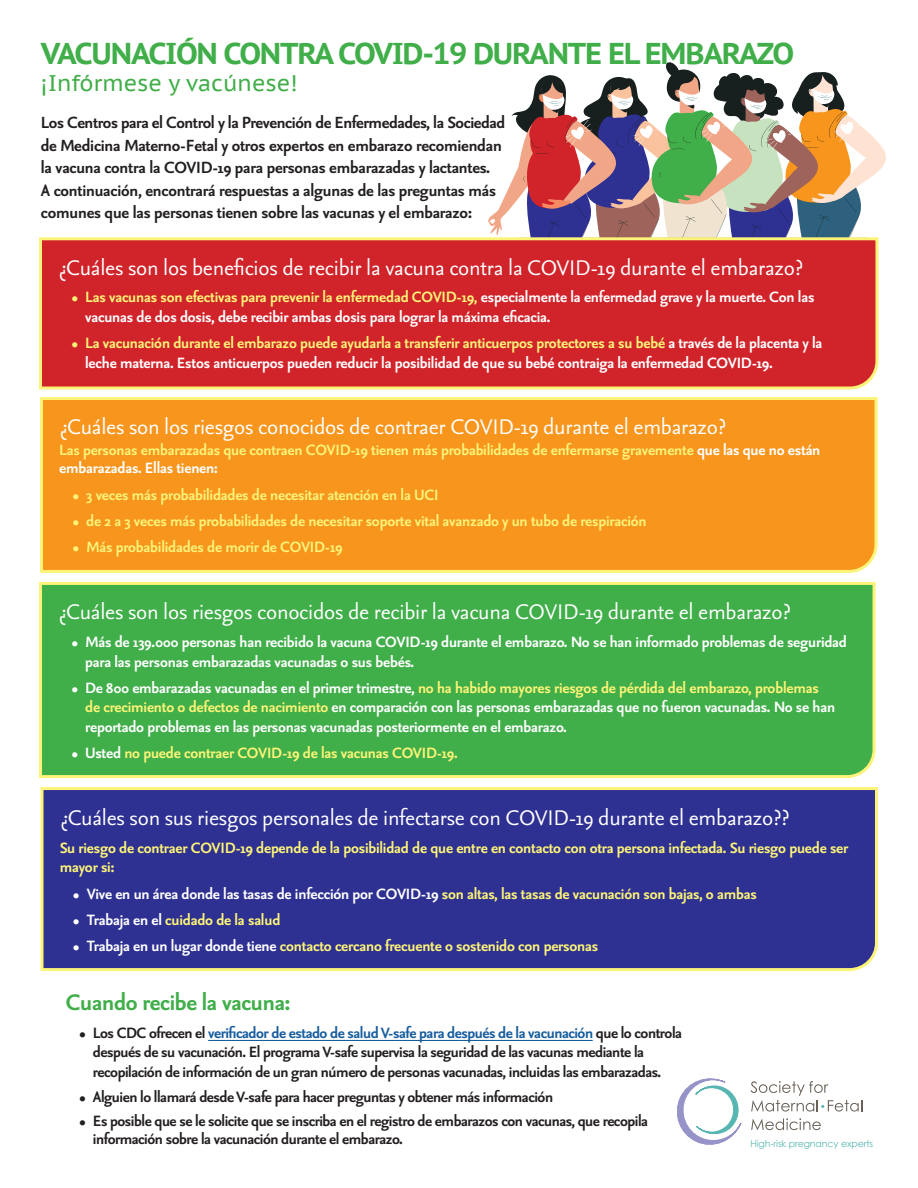
<style>
.page{position:relative;width:918px;height:1188px;background:#fff}
.page>*{position:absolute;margin:0;border:0;box-sizing:border-box;transform-origin:0 0}
.t1{font:700 30px "PT Sans Caption";letter-spacing:-.04em;color:#40ae49}
.t2{font:700 27px "Seria Sans Pro";letter-spacing:-.01em;color:#40ae49}
.t3{font:25.5px "Seria Sans Pro";letter-spacing:-.01em;color:#fff}
.t4{font:22.5px "PT Sans Caption";color:#40ae49}
.t5{font:700 19.5px/22.5px "Seria Sans Pro";letter-spacing:-.01em;color:#231f20}
.t6{font:700 18px/19.5px "Seria Sans Pro";letter-spacing:-.01em;color:#fff}
.t7{font:700 18px/18px "Seria Sans Pro";letter-spacing:-.01em;color:#fcf478}
.t8{font:700 18px/19.5px "Seria Sans Pro";letter-spacing:-.025em;color:#231f20}
.t9{font:9.45px "Century Gothic";letter-spacing:-.01em;color:#57b6b1}
.s1{color:#fcf478}
.s2{color:#fff}
.s3{color:#175d9e}
</style>
<div class="page">
<svg style="left:488px;top:62px;width:398px;height:174px"></svg>
<hr style="left:208px;top:1040px;width:385px;height:1px;background:#175d9e">
<div style="left:39px;top:582px;width:837px;height:196px;background:#40ae49"></div>
<div style="left:39px;top:236px;width:840px;height:154px;background:#d1232a"></div>
<div style="left:40px;top:397px;width:838px;height:176px;background:#f7951d"></div>
<div style="left:40px;top:787px;width:838px;height:185px;background:#2e3092"></div>
<svg style="left:751px;top:1081px;width:112px;height:31px"></svg>
<svg style="left:751px;top:1118px;width:70px;height:12px"></svg>
<svg style="left:677px;top:1079px;width:64px;height:66px"></svg>
<h1 class="t1" style="left:41px;top:33px;width:755px">VACUNACIÓN CONTRA COVID-19 DURANTE EL EMBARAZO</h1>
<p class="t4" style="left:41px;top:68px;width:258px">¡Infórmese y vacúnese!</p>
<p class="t5" style="left:41px;top:110px;width:466px">Los Centros para el Control y la Prevención de Enfermedades, la Sociedad de Medicina Materno-Fetal y otros expertos en embarazo recomiendan la vacuna contra la COVID-19 para personas embarazadas y lactantes.<br>A continuación, encontrará respuestas a algunas de las preguntas más comunes que las personas tienen sobre las vacunas y el embarazo:</p>
<h3 class="t3" style="left:58px;top:251px;width:746px">¿Cuáles son los beneficios de recibir la vacuna contra la COVID-19 durante el embarazo?</h3>
<p class="t6" style="left:85px;top:287px;width:731px;text-indent:-14px"><span class="s1">• Las vacunas son efectivas para prevenir la enfermedad COVID-19,</span> especialmente la enfermedad grave y la muerte. Con las vacunas de dos dosis, debe recibir ambas dosis para lograr la máxima eficacia.</p>
<p class="t6" style="left:85px;top:333px;width:739px;text-indent:-14px"><span class="s1">• La vacunación durante el embarazo puede ayudarla a transferir anticuerpos protectores a su bebé</span> a través de la placenta y la leche materna. Estos anticuerpos pueden reducir la posibilidad de que su bebé contraiga la enfermedad COVID-19.</p>
<h3 class="t3" style="left:59px;top:410px;width:668px">¿Cuáles son los riesgos conocidos de contraer COVID-19 durante el embarazo?</h3>
<p class="t7" style="left:59px;top:440px;width:763px">Las personas embarazadas que contraen COVID-19 tienen más probabilidades de enfermarse gravemente <span class="s2">que las que no están embarazadas. Ellas tienen:</span></p>
<p class="t7" style="left:73px;top:485px;width:367px">• 3 veces más probabilidades de necesitar atención en la UCI</p>
<p class="t7" style="left:73px;top:511px;width:576px">• de 2 a 3 veces más probabilidades de necesitar soporte vital avanzado y un tubo de respiración</p>
<p class="t7" style="left:73px;top:537px;width:271px">• Más probabilidades de morir de COVID-19</p>
<h3 class="t3" style="left:58px;top:595px;width:734px">¿Cuáles son los riesgos conocidos de recibir la vacuna COVID-19 durante el embarazo?</h3>
<p class="t6" style="left:85px;top:631px;width:763px;text-indent:-14px">• Más de 139.000 personas han recibido la vacuna COVID-19 durante el embarazo. No se han informado problemas de seguridad para las personas embarazadas vacunadas o sus bebés.</p>
<p class="t6" style="left:85px;top:677px;width:752px;text-indent:-14px">• De 800 embarazadas vacunadas en el primer trimestre, <span class="s1">no ha habido mayores riesgos de pérdida del embarazo, problemas de crecimiento o defectos de nacimiento</span> en comparación con las personas embarazadas que no fueron vacunadas. No se han reportado problemas en las personas vacunadas posteriormente en el embarazo.</p>
<p class="t7" style="left:72px;top:743px;width:388px"><span class="s2">• Usted</span> no puede contraer COVID-19 de las vacunas COVID-19.</p>
<h3 class="t3" style="left:60px;top:801px;width:731px">¿Cuáles son sus riesgos personales de infectarse con COVID-19 durante el embarazo??</h3>
<p class="t7" style="left:60px;top:837px;width:790px;line-height:19.5px">Su riesgo de contraer COVID-19 depende de la posibilidad de que entre en contacto con otra persona infectada. Su riesgo puede ser mayor si:</p>
<p class="t6" style="left:73px;top:883px;width:685px">• Vive en un área donde las tasas de infección por COVID-19 <span class="s1">son altas, las tasas de vacunación son bajas, o ambas</span></p>
<p class="t7" style="left:73px;top:910px;width:209px"><span class="s2">• Trabaja en el</span> cuidado de la salud</p>
<p class="t7" style="left:73px;top:936px;width:526px"><span class="s2">• Trabaja en un lugar donde tiene</span> contacto cercano frecuente o sostenido con personas</p>
<h2 class="t2" style="left:66px;top:985px;width:226px">Cuando recibe la vacuna:</h2>
<p class="t8" style="left:93px;top:1022px;width:591px;text-indent:-14px">• Los CDC ofrecen el <span class="s3">verificador de estado de salud V-safe para después de la vacunación</span> que lo controla después de su vacunación. El programa V-safe supervisa la seguridad de las vacunas mediante la recopilación de información de un gran número de personas vacunadas, incluidas las embarazadas.</p>
<p class="t8" style="left:79px;top:1086px;width:475px">• Alguien lo llamará desde V-safe para hacer preguntas y obtener más información</p>
<p class="t8" style="left:93px;top:1111px;width:557px;line-height:18px;text-indent:-14px">• Es posible que se le solicite que se inscriba en el registro de embarazos con vacunas, que recopila información sobre la vacunación durante el embarazo.</p>
<p class="t9" style="left:751px;top:1138px;width:124px">High-risk pregnancy experts</p>
</div>
